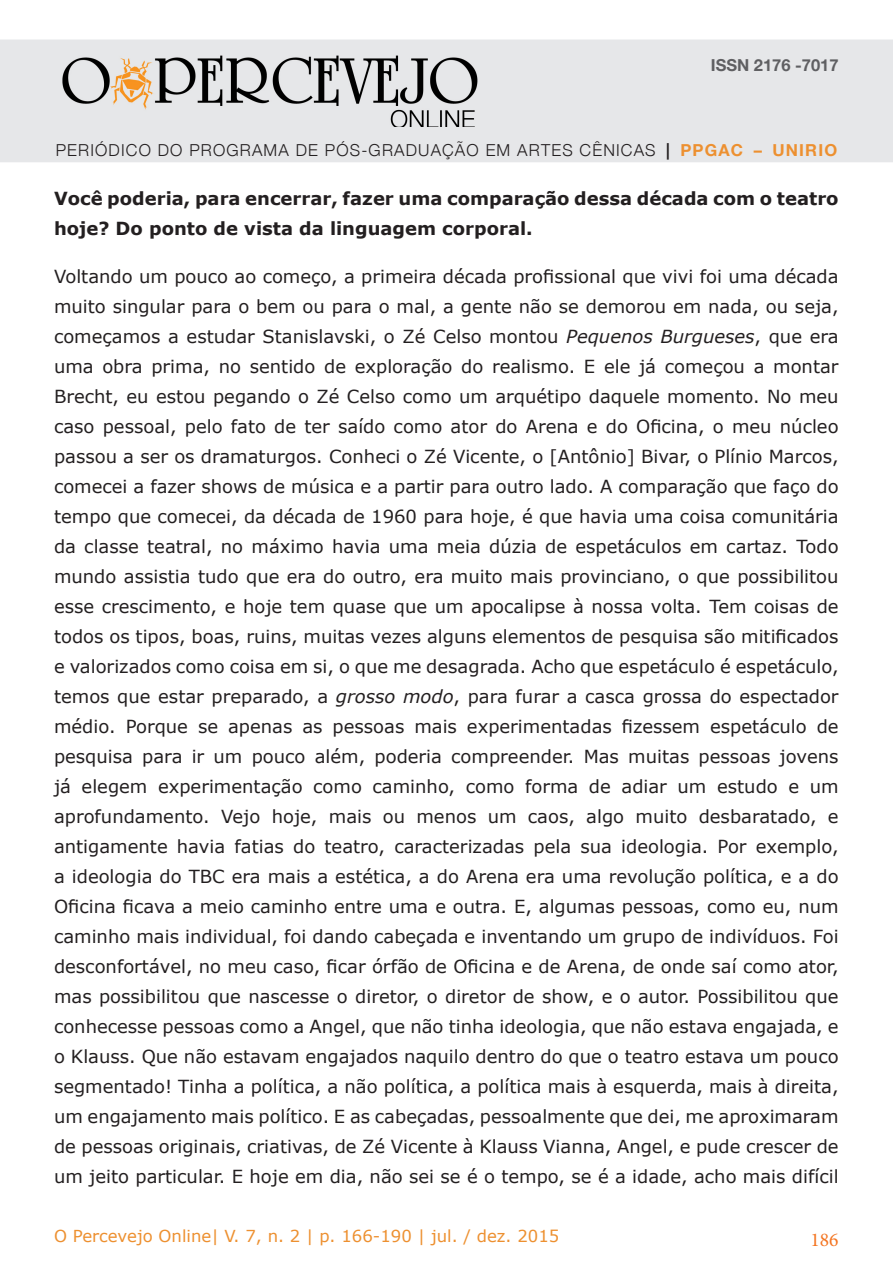
<style>
.page{position:relative;width:893px;height:1263px;background:#fff}
.page>*{position:absolute;margin:0;border:0;box-sizing:border-box;transform-origin:0 0}
.t1{font:19.5px "Minion Pro";color:#f47521}
.Corpo_de_texto{font:18px/30px "Verdana";color:#231f20;text-align:justify}
.Corpo_de_texto-2{font:700 18px/30px "Verdana";color:#231f20}
.t2{font:300 16.5px "Helvetica Neue";letter-spacing:.07em;color:#231f20}
.t3{font:16.5px "Verdana";color:#ed9030}
.t4{font:700 16.5px "Helvetica Neue";color:#5f5f62}
.s1{font-weight:700}
.s2{font-weight:700;color:#ed9030}
.s3{font-style:italic}
</style>
<div class="page">
<div style="left:0;top:40px;width:893px;height:122px;background:#e6e7e9"></div>
<img style="left:62px;top:55px;width:416px;height:71px">
<p class="t4" style="left:711px;top:50px;width:129px">ISSN 2176 -7017</p>
<p class="t2" style="left:56px;top:136px;width:783px">PERIÓDICO DO PROGRAMA DE PÓS-GRADUAÇÃO EM ARTES CÊNICAS <span class="s1">|</span> <span class="s2">PPGAC – UNIRIO</span></p>
<p class="Corpo_de_texto-2" style="left:54px;top:183px;width:786px">Você poderia, para encerrar, fazer uma comparação dessa década com o teatro hoje? Do ponto de vista da linguagem corporal.</p>
<p class="Corpo_de_texto" style="left:54px;top:261px;width:786px">Voltando um pouco ao começo, a primeira década profissional que vivi foi uma década muito singular para o bem ou para o mal, a gente não se demorou em nada, ou seja, começamos a estudar Stanislavski, o Zé Celso montou <span class="s3">Pequenos Burgueses</span>, que era uma obra prima, no sentido de exploração do realismo. E ele já começou a montar Brecht, eu estou pegando o Zé Celso como um arquétipo daquele momento. No meu caso pessoal, pelo fato de ter saído como ator do Arena e do Oficina, o meu núcleo passou a ser os dramaturgos. Conheci o Zé Vicente, o [Antônio] Bivar, o Plínio Marcos, comecei a fazer shows de música e a partir para outro lado. A comparação que faço do tempo que comecei, da década de 1960 para hoje, é que havia uma coisa comunitária da classe teatral, no máximo havia uma meia dúzia de espetáculos em cartaz. Todo mundo assistia tudo que era do outro, era muito mais provinciano, o que possibilitou esse crescimento, e hoje tem quase que um apocalipse à nossa volta. Tem coisas de todos os tipos, boas, ruins, muitas vezes alguns elementos de pesquisa são mitificados e valorizados como coisa em si, o que me desagrada. Acho que espetáculo é espetáculo, temos que estar preparado, a <span class="s3">grosso modo</span>, para furar a casca grossa do espectador médio. Porque se apenas as pessoas mais experimentadas fizessem espetáculo de pesquisa para ir um pouco além, poderia compreender. Mas muitas pessoas jovens já elegem experimentação como caminho, como forma de adiar um estudo e um aprofundamento. Vejo hoje, mais ou menos um caos, algo muito desbaratado, e antigamente havia fatias do teatro, caracterizadas pela sua ideologia. Por exemplo, a ideologia do TBC era mais a estética, a do Arena era uma revolução política, e a do Oficina ficava a meio caminho entre uma e outra. E, algumas pessoas, como eu, num caminho mais individual, foi dando cabeçada e inventando um grupo de indivíduos. Foi desconfortável, no meu caso, ficar órfão de Oficina e de Arena, de onde saí como ator, mas possibilitou que nascesse o diretor, o diretor de show, e o autor. Possibilitou que conhecesse pessoas como a Angel, que não tinha ideologia, que não estava engajada, e o Klauss. Que não estavam engajados naquilo dentro do que o teatro estava um pouco segmentado! Tinha a política, a não política, a política mais à esquerda, mais à direita, um engajamento mais político. E as cabeçadas, pessoalmente que dei, me aproximaram de pessoas originais, criativas, de Zé Vicente à Klauss Vianna, Angel, e pude crescer de um jeito particular. E hoje em dia, não sei se é o tempo, se é a idade, acho mais difícil</p>
<p class="t3" style="left:54px;top:1224px;width:507px">O Percevejo Online| V. 7, n. 2 | p. 166-190 | jul. / dez. 2015</p>
<p class="t1" style="left:810px;top:1227px;width:30px">186</p>
</div>
